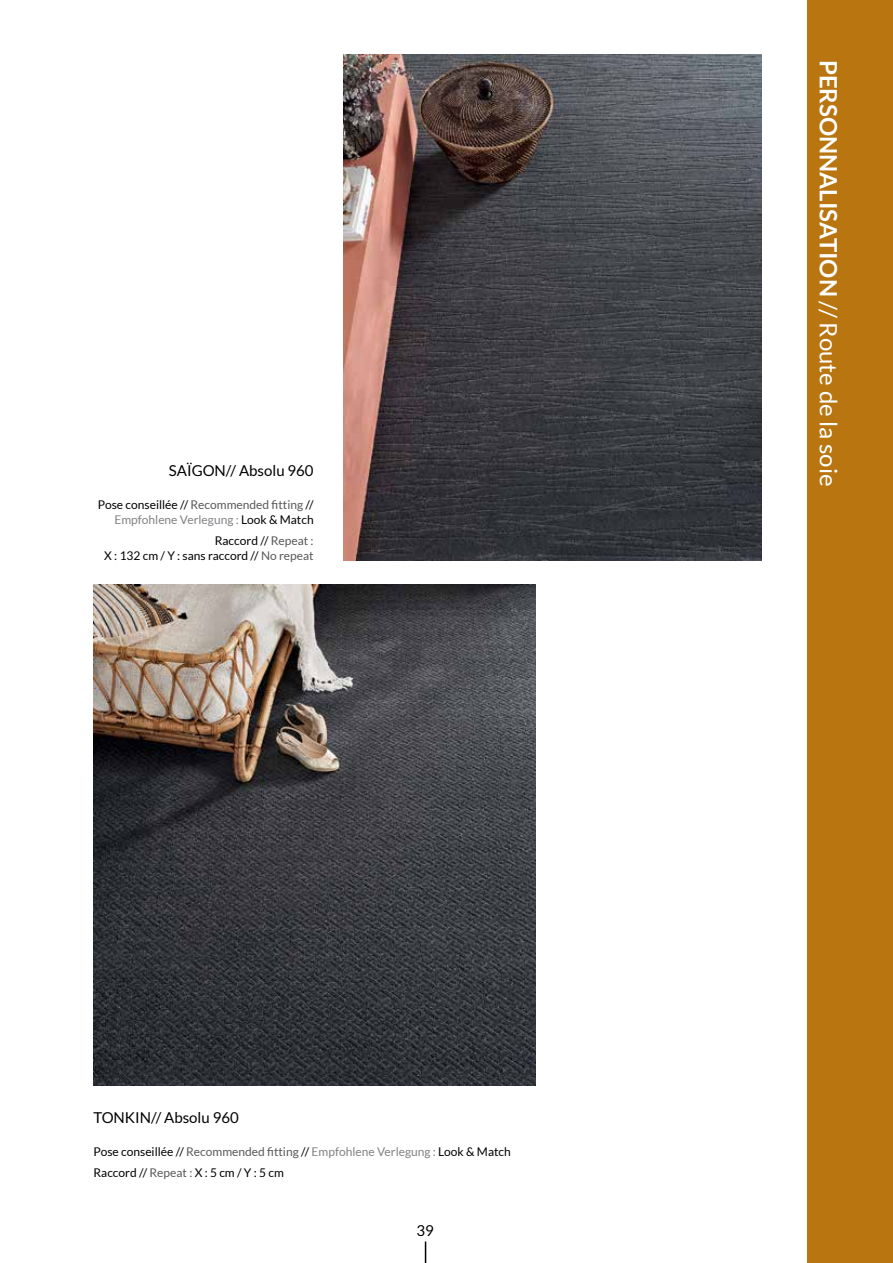
<style>
.page{position:relative;width:893px;height:1263px;background:#fff}
.page>*{position:absolute;margin:0;border:0;box-sizing:border-box;transform-origin:0 0}
.t1{font:700 24px "Lato";color:#fff}
.t2{font:15px "Lato";color:#000}
.t3{font:12px/15px "Lato";color:#000;text-align:right}
.s1{color:#58595b}
.s2{color:#808285}
.s3{font-weight:400}
</style>
<div class="page">
<div style="left:808px;top:0;width:85px;height:1263px;background:#b87510"></div>
<svg style="left:425px;top:1241px;width:1px;height:22px"></svg>
<img style="left:94px;top:584px;width:442px;height:501px">
<img style="left:343px;top:54px;width:418px;height:506px">
<p class="t2" style="left:169px;top:462px;width:146px">SAÏGON// Absolu 960</p>
<p class="t3" style="left:98px;top:497px;width:217px">Pose conseillée // <span class="s1">Recommended fitting</span> //<br><span class="s2">Empfohlene Verlegung :</span> Look &amp; Match</p>
<p class="t3" style="left:104px;top:533px;width:211px">Raccord // <span class="s1">Repeat :<br></span>X : 132 cm / Y : sans raccord // <span class="s1">No repeat</span></p>
<p class="t2" style="left:94px;top:1109px;width:147px">TONKIN// Absolu 960</p>
<p class="t3" style="left:94px;top:1141px;width:419px;line-height:21px;text-align:left">Pose conseillée // <span class="s1">Recommended fitting</span> // <span class="s2">Empfohlene Verlegung :</span> Look &amp; Match<br>Raccord // <span class="s1">Repeat :</span> X : 5 cm / Y : 5 cm</p>
<p class="t2" style="left:417px;top:1222px;width:19px">39</p>
<h1 class="t1" style="left:842px;top:60px;width:428px;rotate:90deg">PERSONNALISATION <span class="s3">// Route de la soie</span></h1>
</div>
